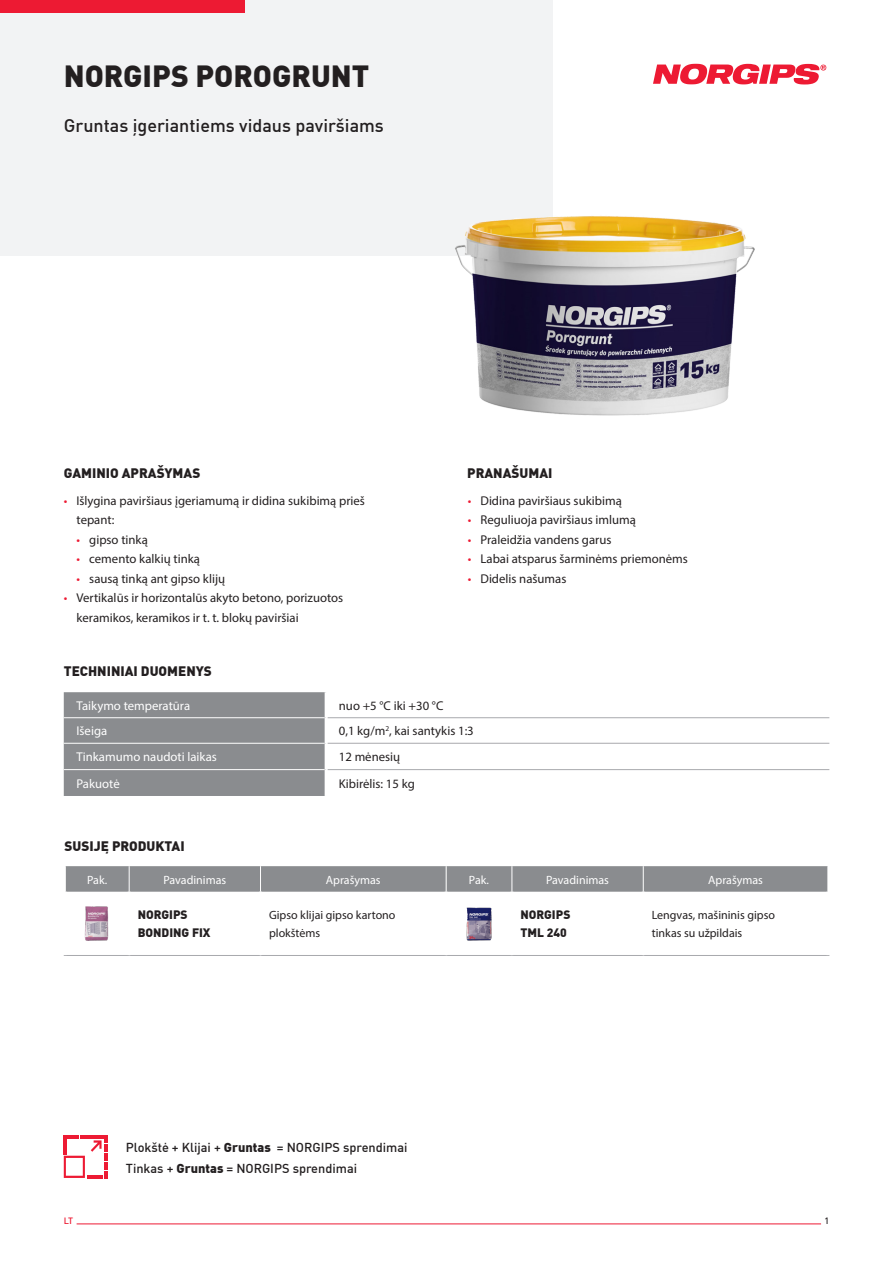
<style>
.page{position:relative;width:893px;height:1263px;background:#fff}
.page>*{position:absolute;margin:0;border:0;box-sizing:border-box;transform-origin:0 0}
.t1{font:900 30px "DIN Offc Pro";color:#231f20}
.t2{font:500 18px "DIN Offc Pro";color:#231f20}
.header_2{font:900 13.5px "DIN Offc Pro";color:#231f20}
.t3{font:12.75px/19.5px "Myriad Pro";color:#231f20}
.t4{font:500 12.75px "DIN Offc Pro";color:#231f20}
.t5{font:12.75px "Myriad Pro";color:#fff}
.txt{font:12px/18px "Myriad Pro";color:#231f20}
.t6{font:12px "Myriad Pro";color:#fff}
.txt-2{font:900 12px/18px "DIN Offc Pro";color:#231f20}
.t7{font:500 9px "DIN Offc Pro";color:#ed1a33}
.t8{font:500 9px "DIN Offc Pro";color:#231f20}
.s1{color:#ed1a33}
.s2{font-weight:900}
</style>
<div class="page">
<div style="left:0;top:0;width:553px;height:255px;background:#f2f3f4"></div>
<div style="left:0;top:0;width:244px;height:13px;background:#ed1a33"></div>
<svg style="left:653px;top:64px;width:173px;height:20px"></svg>
<hr style="left:77px;top:1223px;width:744px;height:1px;background:#ed1a33">
<img style="left:425px;top:215px;width:330px;height:201px">
<div style="left:64px;top:692px;width:261px;height:104px;background:#8a8c8f"></div>
<hr style="left:64px;top:717px;width:261px;height:1px;background:#fff">
<hr style="left:64px;top:743px;width:261px;height:1px;background:#fff">
<hr style="left:64px;top:769px;width:261px;height:1px;background:#fff">
<hr style="left:328px;top:717px;width:501px;height:1px;background:#a8a9ad">
<hr style="left:328px;top:743px;width:501px;height:1px;background:#a8a9ad">
<hr style="left:328px;top:769px;width:501px;height:1px;background:#a8a9ad">
<hr style="left:64px;top:955px;width:65px;height:1px;background:#a8a9ad">
<hr style="left:129px;top:955px;width:131px;height:1px;background:#a8a9ad">
<hr style="left:260px;top:955px;width:186px;height:1px;background:#a8a9ad">
<hr style="left:446px;top:955px;width:66px;height:1px;background:#a8a9ad">
<hr style="left:512px;top:955px;width:131px;height:1px;background:#a8a9ad">
<hr style="left:643px;top:955px;width:186px;height:1px;background:#a8a9ad">
<svg style="left:65px;top:866px;width:763px;height:26px;background:#8d8f91"></svg>
<img style="left:84px;top:906px;width:25px;height:35px">
<img style="left:466px;top:907px;width:26px;height:34px">
<svg style="left:64px;top:1135px;width:43px;height:44px"></svg>
<p class="t1" style="left:64px;top:52px;width:307px">NORGIPS POROGRUNT</p>
<p class="t2" style="left:64px;top:111px;width:322px">Gruntas įgeriantiems vidaus paviršiams</p>
<p class="header_2" style="left:64px;top:463px;width:138px">GAMINIO APRAŠYMAS</p>
<p class="header_2" style="left:467px;top:463px;width:87px">PRANAŠUMAI</p>
<p class="t3" style="left:77px;top:490px;width:290px;text-indent:-13px"><span class="s1">•</span> Išlygina paviršiaus įgeriamumą ir didina sukibimą prieš tepant:</p>
<p class="t3" style="left:77px;top:529px;width:73px"><span class="s1">•</span> gipso tinką</p>
<p class="t3" style="left:77px;top:549px;width:125px"><span class="s1">•</span> cemento kalkių tinką</p>
<p class="t3" style="left:77px;top:568px;width:150px"><span class="s1">•</span> sausą tinką ant gipso klijų</p>
<p class="t3" style="left:77px;top:588px;width:268px;text-indent:-13px"><span class="s1">•</span> Vertikalūs ir horizontalūs akyto betono, porizuotos keramikos, keramikos ir t. t. blokų paviršiai</p>
<p class="header_2" style="left:64px;top:660px;width:150px">TECHNINIAI DUOMENYS</p>
<p class="t3" style="left:468px;top:490px;width:156px"><span class="s1">•</span> Didina paviršiaus sukibimą</p>
<p class="t3" style="left:468px;top:510px;width:170px"><span class="s1">•</span> Reguliuoja paviršiaus imlumą</p>
<p class="t3" style="left:468px;top:529px;width:145px"><span class="s1">•</span> Praleidžia vandens garus</p>
<p class="t3" style="left:468px;top:549px;width:222px"><span class="s1">•</span> Labai atsparus šarminėms priemonėms</p>
<p class="t3" style="left:468px;top:568px;width:100px"><span class="s1">•</span> Didelis našumas</p>
<p class="t5" style="left:77px;top:698px;width:115px">Taikymo temperatūra</p>
<p class="t3" style="left:339px;top:696px;width:106px">nuo +5 °C iki +30 °C</p>
<p class="t5" style="left:77px;top:723px;width:32px">Išeiga</p>
<p class="t3" style="left:339px;top:721px;width:136px">0,1 kg/m<sup>2</sup>, kai santykis 1:3</p>
<p class="t5" style="left:77px;top:749px;width:142px">Tinkamumo naudoti laikas</p>
<p class="t3" style="left:339px;top:747px;width:63px">12 mėnesių</p>
<p class="t5" style="left:77px;top:775px;width:45px">Pakuotė</p>
<p class="t3" style="left:339px;top:773px;width:77px">Kibirėlis: 15 kg</p>
<p class="header_2" style="left:65px;top:836px;width:122px">SUSIJĘ PRODUKTAI</p>
<p class="t6" style="left:87px;top:872px;width:22px">Pak.</p>
<p class="t6" style="left:163px;top:872px;width:64px">Pavadinimas</p>
<p class="t6" style="left:326px;top:872px;width:56px">Aprašymas</p>
<p class="t6" style="left:469px;top:872px;width:22px">Pak.</p>
<p class="t6" style="left:546px;top:872px;width:64px">Pavadinimas</p>
<p class="t6" style="left:708px;top:872px;width:56px">Aprašymas</p>
<p class="txt-2" style="left:138px;top:905px;width:74px">NORGIPS<br>BONDING FIX</p>
<p class="txt" style="left:269px;top:906px;width:128px">Gipso klijai gipso kartono plokštėms</p>
<p class="txt-2" style="left:520px;top:905px;width:52px">NORGIPS<br>TML 240</p>
<p class="txt" style="left:652px;top:906px;width:125px">Lengvas, mašininis gipso tinkas su užpildais</p>
<p class="t4" style="left:126px;top:1137px;width:283px">Plokštė + Klijai + <span class="s2">Gruntas</span> = NORGIPS sprendimai</p>
<p class="t4" style="left:126px;top:1159px;width:233px">Tinkas + <span class="s2">Gruntas</span> = NORGIPS sprendimai</p>
<p class="t7" style="left:64px;top:1214px;width:11px">LT</p>
<p class="t8" style="left:824px;top:1214px;width:6px">1</p>
</div>
